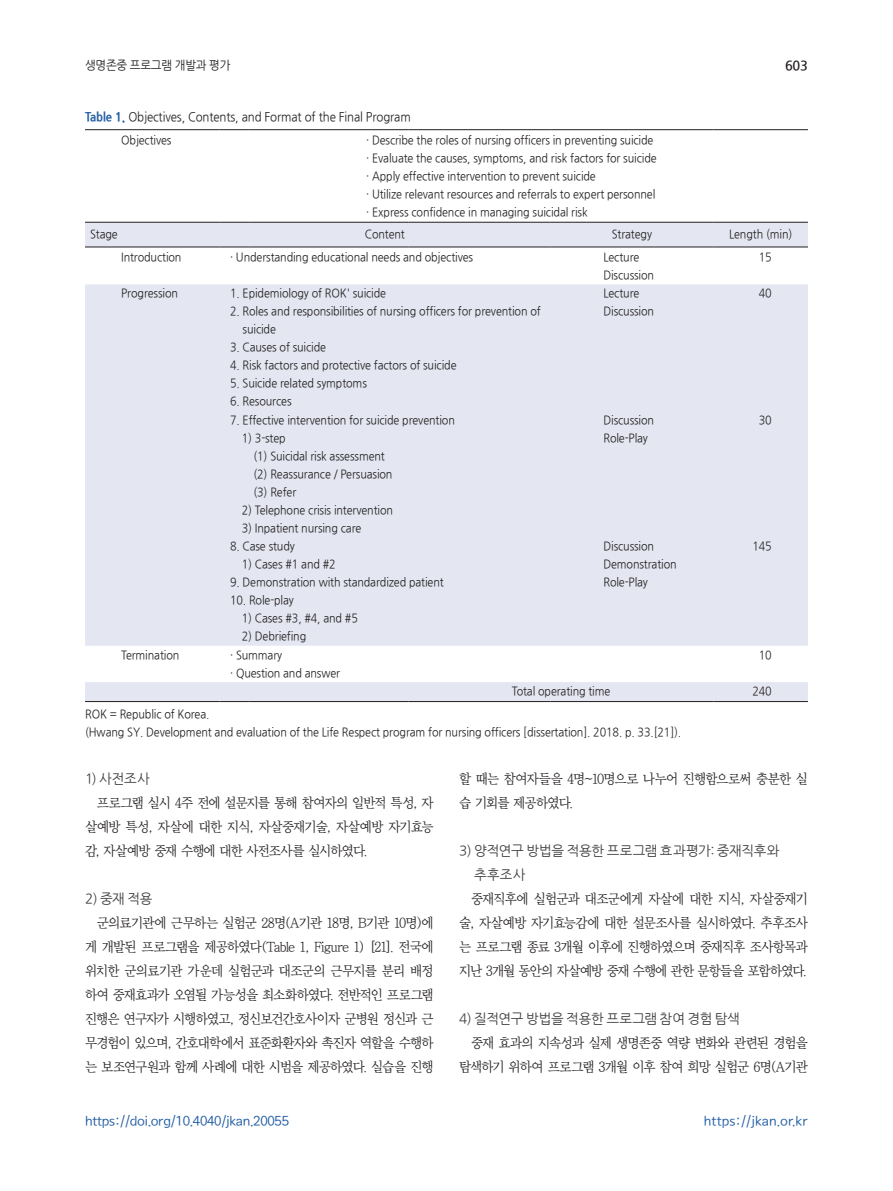
<style>
.page{position:relative;width:893px;height:1191px;background:#fff}
.page>*{position:absolute;margin:0;border:0;box-sizing:border-box;transform-origin:0 0}
.t1{font:13.95px/24px "Bareun Batang L";letter-spacing:-.065em;color:#231f20;text-align:justify;scale:.95 1}
.t2{font:13.5px/24px "Nanum Gothic";letter-spacing:-.02em;color:#3e3e3f}
.t3{font:13.5px "Seoul Namsan M";letter-spacing:-.025em;color:#245fa4}
.t4{font:13.5px "Seoul Namsan M";color:#245fa4}
.t5{font:700 13.5px "Nanum Gothic";color:#231f20;scale:.95 1}
.t6{font:12.75px "Nanum Gothic";letter-spacing:-.01em;color:#231f20;scale:.9 1}
.t7{font:12px/18px "Nanum Gothic";letter-spacing:-.01em;color:#231f20;scale:.9 1}
.t8{font:12px "Nanum Gothic";letter-spacing:-.01em;color:#231f20;scale:.95 1}
.s1{font-weight:800;color:#245fa4}
.s2{font-family:"New Gulim"}
.s3{font-family:"Nanum Gothic"}
</style>
<div class="page">
<svg style="left:85px;top:223px;width:723px;height:478px;fill:#e4e7f2"></svg>
<hr style="left:85px;top:129px;width:134px;height:1px;background:#231f20">
<hr style="left:219px;top:129px;width:31px;height:1px;background:#231f20">
<hr style="left:250px;top:129px;width:159px;height:1px;background:#231f20">
<hr style="left:409px;top:129px;width:141px;height:1px;background:#231f20">
<hr style="left:550px;top:129px;width:163px;height:1px;background:#231f20">
<hr style="left:713px;top:129px;width:95px;height:1px;background:#231f20">
<hr style="left:85px;top:222px;width:134px;height:1px;background:#231f20">
<hr style="left:219px;top:222px;width:31px;height:1px;background:#231f20">
<hr style="left:250px;top:222px;width:159px;height:1px;background:#231f20">
<hr style="left:409px;top:222px;width:141px;height:1px;background:#231f20">
<hr style="left:550px;top:222px;width:163px;height:1px;background:#231f20">
<hr style="left:713px;top:222px;width:95px;height:1px;background:#231f20">
<hr style="left:85px;top:247px;width:134px;height:1px;background:#231f20">
<hr style="left:219px;top:247px;width:31px;height:1px;background:#231f20">
<hr style="left:250px;top:247px;width:159px;height:1px;background:#231f20">
<hr style="left:409px;top:247px;width:141px;height:1px;background:#231f20">
<hr style="left:550px;top:247px;width:163px;height:1px;background:#231f20">
<hr style="left:713px;top:247px;width:95px;height:1px;background:#231f20">
<hr style="left:85px;top:701px;width:134px;height:1px;background:#231f20">
<hr style="left:219px;top:701px;width:31px;height:1px;background:#231f20">
<hr style="left:250px;top:701px;width:159px;height:1px;background:#231f20">
<hr style="left:409px;top:701px;width:141px;height:1px;background:#231f20">
<hr style="left:550px;top:701px;width:163px;height:1px;background:#231f20">
<hr style="left:713px;top:701px;width:95px;height:1px;background:#231f20">
<p class="t8" style="left:85px;top:60px;width:155px">생명존중 프로그램 개발과 평가</p>
<p class="t5" style="left:785px;top:59px;width:26px">603</p>
<p class="t6" style="left:85px;top:111px;width:363px"><span class="s1">Table 1.</span> Objectives, Contents, and Format of the Final Program</p>
<p class="t7" style="left:121px;top:131px;width:57px">Objectives</p>
<p class="t7" style="left:366px;top:131px;width:324px">· Describe the roles of nursing officers in preventing suicide · Evaluate the causes, symptoms, and risk factors for suicide · Apply effective intervention to prevent suicide<br>· Utilize relevant resources and referrals to expert personnel · Express confidence in managing suicidal risk</p>
<p class="t7" style="left:90px;top:226px;width:32px">Stage</p>
<p class="t7" style="left:365px;top:226px;width:46px">Content</p>
<p class="t7" style="left:612px;top:226px;width:46px">Strategy</p>
<p class="t7" style="left:729px;top:226px;width:72px">Length (min)</p>
<p class="t7" style="left:121px;top:248px;width:68px">Introduction</p>
<p class="t7" style="left:230px;top:248px;width:272px">· Understanding educational needs and objectives</p>
<p class="t7" style="left:603px;top:248px;width:58px">Lecture<br>Discussion</p>
<p class="t7" style="left:759px;top:248px;width:16px">15</p>
<p class="t7" style="left:121px;top:285px;width:65px">Progression</p>
<p class="t7" style="left:230px;top:285px;width:175px">1. Epidemiology of ROK' suicide</p>
<p class="t7" style="left:243px;top:303px;width:333px;text-indent:-13px">2. Roles and responsibilities of nursing officers for prevention of suicide</p>
<p class="t7" style="left:230px;top:339px;width:108px">3. Causes of suicide</p>
<p class="t7" style="left:230px;top:357px;width:253px">4. Risk factors and protective factors of suicide</p>
<p class="t7" style="left:230px;top:375px;width:154px">5. Suicide related symptoms</p>
<p class="t7" style="left:230px;top:393px;width:70px">6. Resources</p>
<p class="t7" style="left:603px;top:285px;width:58px">Lecture<br>Discussion</p>
<p class="t7" style="left:759px;top:285px;width:16px">40</p>
<p class="t7" style="left:230px;top:411px;width:251px">7. Effective intervention for suicide prevention</p>
<p class="t7" style="left:253px;top:429px;width:156px;text-indent:-12px">1) 3-step<br>(1) Suicidal risk assessment (2) Reassurance / Persuasion (3) Refer</p>
<p class="t7" style="left:242px;top:501px;width:170px">2) Telephone crisis intervention</p>
<p class="t7" style="left:242px;top:519px;width:134px">3) Inpatient nursing care</p>
<p class="t7" style="left:230px;top:537px;width:73px">8. Case study</p>
<p class="t7" style="left:242px;top:555px;width:106px">1) Cases #1 and #2</p>
<p class="t7" style="left:230px;top:573px;width:239px">9. Demonstration with standardized patient</p>
<p class="t7" style="left:230px;top:591px;width:72px">10. Role-play</p>
<p class="t7" style="left:242px;top:609px;width:131px">1) Cases #3, #4, and #5</p>
<p class="t7" style="left:242px;top:627px;width:73px">2) Debriefing</p>
<p class="t7" style="left:603px;top:411px;width:58px">Discussion<br>Role-Play</p>
<p class="t7" style="left:759px;top:411px;width:16px">30</p>
<p class="t7" style="left:603px;top:537px;width:83px">Discussion<br>Demonstration<br>Role-Play</p>
<p class="t7" style="left:752px;top:537px;width:23px">145</p>
<p class="t7" style="left:121px;top:646px;width:66px">Termination</p>
<p class="t7" style="left:230px;top:646px;width:124px">· Summary<br>· Question and answer</p>
<p class="t7" style="left:759px;top:646px;width:16px">10</p>
<p class="t7" style="left:512px;top:682px;width:111px">Total operating time</p>
<p class="t7" style="left:752px;top:682px;width:23px">240</p>
<p class="t7" style="left:85px;top:705px;width:664px">ROK = Republic of Korea.<br>(Hwang SY. Development and evaluation of the Life Respect program for nursing officers [dissertation]. 2018. p. 33.[21]).</p>
<p class="t2" style="left:85px;top:766px;width:66px">1) 사전조사</p>
<p class="t1" style="left:85px;top:791px;width:369px;text-indent:12px">프로그램 실시 4주 전에 설문지를 통해 참여자의 일반적 특성<span class="s2">,</span> 자 살예방 특성<span class="s2">,</span> 자살에 대한 지식<span class="s2">,</span> 자살중재기술<span class="s2">,</span> 자살예방 자기효능 감<span class="s2">,</span> 자살예방 중재 수행에 대한 사전조사를 실시하였다<span class="s3">.</span></p>
<p class="t2" style="left:85px;top:886px;width:69px">2) 중재 적용</p>
<p class="t1" style="left:85px;top:911px;width:369px;text-indent:12px">군의료기관에 근무하는 실험군 28명(A기관 18명<span class="s2">,</span> B기관 10명)에 게 개발된 프로그램을 제공하였다(Table 1<span class="s2">,</span> Figure 1) [21]<span class="s3">.</span> 전국에 위치한 군의료기관 가운데 실험군과 대조군의 근무지를 분리 배정 하여 중재효과가 오염될 가능성을 최소화하였다<span class="s3">.</span> 전반적인 프로그램 진행은 연구자가 시행하였고<span class="s2">,</span> 정신보건간호사이자 군병원 정신과 근 무경험이 있으며<span class="s2">,</span> 간호대학에서 표준화환자와 촉진자 역할을 수행하 는 보조연구원과 함께 사례에 대한 시범을 제공하였다<span class="s3">.</span> 실습을 진행</p>
<p class="t3" style="left:85px;top:1114px;width:206px">https://doi.org/10.4040/jkan.20055</p>
<p class="t1" style="left:459px;top:767px;width:369px">할 때는 참여자들을 4명~10명으로 나누어 진행함으로써 충분한 실 습 기회를 제공하였다<span class="s3">.</span></p>
<p class="t2" style="left:474px;top:838px;width:307px;text-indent:-15px">3) 양적연구 방법을 적용한 프로그램 효과평가: 중재직후와 추후조사</p>
<p class="t1" style="left:459px;top:887px;width:369px;text-indent:12px">중재직후에 실험군과 대조군에게 자살에 대한 지식<span class="s2">,</span> 자살중재기 술<span class="s2">,</span> 자살예방 자기효능감에 대한 설문조사를 실시하였다<span class="s3">.</span> 추후조사 는 프로그램 종료 3개월 이후에 진행하였으며 중재직후 조사항목과 지난 3개월 동안의 자살예방 중재 수행에 관한 문항들을 포함하였다<span class="s3">.</span></p>
<p class="t2" style="left:459px;top:1006px;width:282px">4) 질적연구 방법을 적용한 프로그램 참여 경험 탐색</p>
<p class="t1" style="left:459px;top:1031px;width:369px;text-align:right">중재 효과의 지속성과 실제 생명존중 역량 변화와 관련된 경험을 탐색하기 위하여 프로그램 3개월 이후 참여 희망 실험군 6명(A기관</p>
<p class="t4" style="left:704px;top:1114px;width:106px">https://jkan.or.kr</p>
</div>
